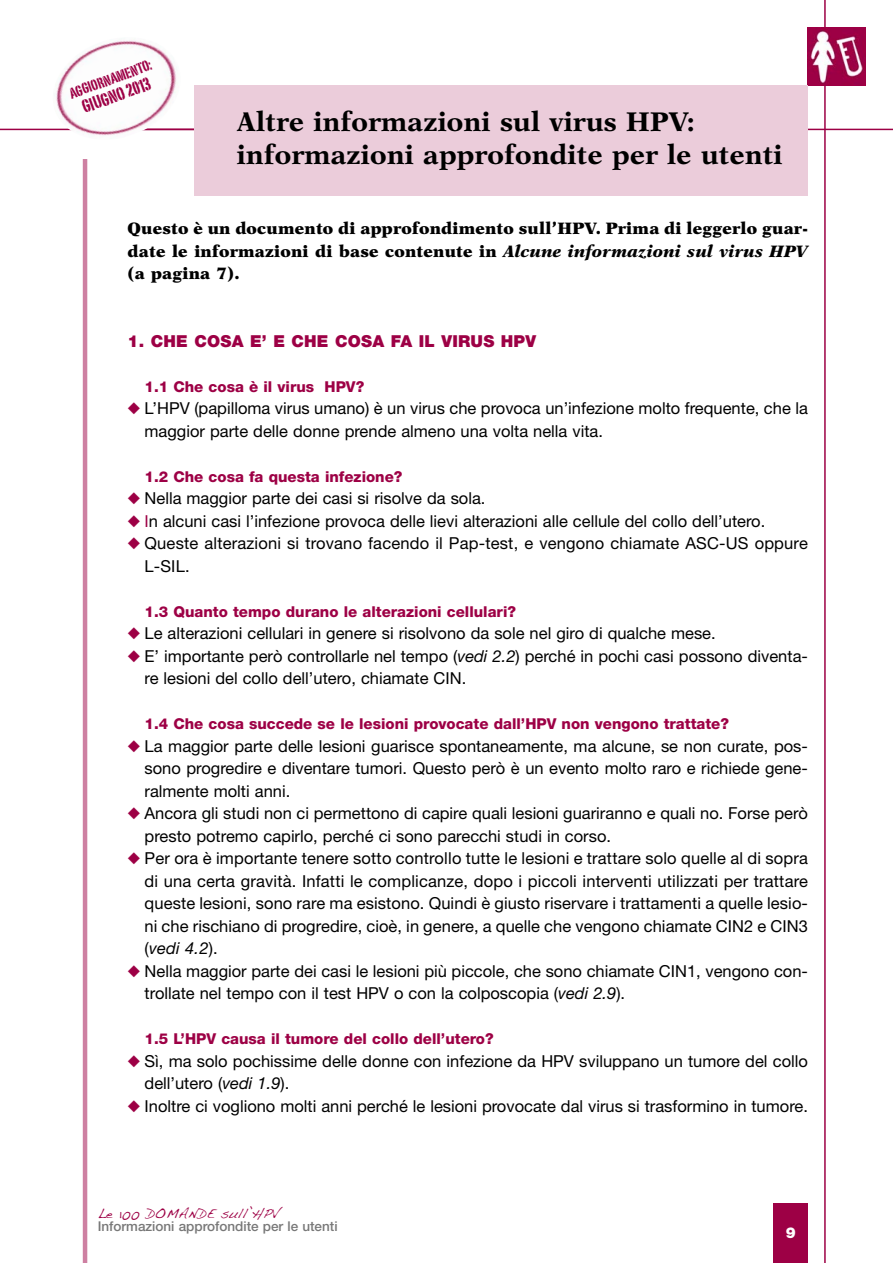
<style>
.page{position:relative;width:893px;height:1263px;background:#fff}
.page>*{position:absolute;margin:0;border:0;box-sizing:border-box;transform-origin:0 0}
.t1{font:700 27px/32.4px "New Aster";letter-spacing:.01em;color:#000}
.t2{font:18px "Portago ITCTT";color:#9d0045}
.t3{font:16.5px/22.5px "Helvetica Neue";color:#000}
.t4{font:900 16.5px/22.5px "New Aster";letter-spacing:.01em;color:#000;text-align:justify}
.t5{font:900 16.5px "Helvetica Neue";letter-spacing:.015em;color:#9d0045}
.t6{font:800 15px "Helvetica Neue";color:#9d0045}
.t7{font:15px "Portago ITCTT";color:#9d0045}
.t8{font:900 15px "Helvetica Neue";color:#fff}
.t9{font:500 13.5px "Helvetica Neue";color:#787878}
.t10{font:13.5px "Handwriting Dakota";color:#9d0045}
.s1{font-style:italic}
.s2{color:#9d0045}
</style>
<div class="page">
<hr style="left:824px;top:0;width:2px;height:1263px;background:#9d0045">
<hr style="left:85px;top:129px;width:808px;height:1px;background:#9d0045">
<hr style="left:83px;top:159px;width:4px;height:1104px;background:#ce80a2">
<div style="left:774px;top:1203px;width:34px;height:60px;background:#9d0045"></div>
<img style="left:808px;top:27px;width:57px;height:58px">
<hr style="left:0;top:129px;width:808px;height:1px;background:#9d0045">
<div style="left:194px;top:85px;width:614px;height:111px;background:#ebccda"></div>
<img style="left:46px;top:40px;width:141px;height:96px">
<p class="t7" style="left:67px;top:85px;width:88px;rotate:-20deg">AGGIORNAMENTO:</p>
<p class="t2" style="left:79px;top:97px;width:73px;rotate:-20deg">GIUGNO 2013</p>
<h1 class="t1" style="left:237px;top:108px;width:547px">Altre informazioni sul virus HPV: informazioni approfondite per le utenti</h1>
<p class="t4" style="left:128px;top:218px;width:682px">Questo è un documento di approfondimento sull’HPV. Prima di leggerlo guar&shy;date le informazioni di base contenute in <span class="s1">Alcune informazioni sul virus HPV </span>(a pagina 7).</p>
<p class="t5" style="left:128px;top:335px;width:410px">1. CHE COSA E’ E CHE COSA FA IL VIRUS HPV</p>
<p class="t6" style="left:145px;top:381px;width:221px">1.1 Che cosa è il virus HPV?</p>
<p class="t3" style="left:145px;top:398px;width:665px;text-indent:-17px"><span class="s2">◆</span> L’HPV (papilloma virus umano) è un virus che provoca un’infezione molto frequente, che la maggior parte delle donne prende almeno una volta nella vita.</p>
<p class="t6" style="left:145px;top:471px;width:259px">1.2 Che cosa fa questa infezione?</p>
<p class="t3" style="left:128px;top:488px;width:359px"><span class="s2">◆</span> Nella maggior parte dei casi si risolve da sola.</p>
<p class="t3" style="left:128px;top:511px;width:639px"><span class="s2">◆ I</span>n alcuni casi l’infezione provoca delle lievi alterazioni alle cellule del collo dell’utero.</p>
<p class="t3" style="left:144px;top:533px;width:665px;text-indent:-17px"><span class="s2">◆</span> Queste alterazioni si trovano facendo il Pap-test, e vengono chiamate ASC-US oppure<br>L-SIL.</p>
<p class="t6" style="left:145px;top:606px;width:373px">1.3 Quanto tempo durano le alterazioni cellulari?</p>
<p class="t3" style="left:128px;top:623px;width:590px"><span class="s2">◆</span> Le alterazioni cellulari in genere si risolvono da sole nel giro di qualche mese.</p>
<p class="t3" style="left:145px;top:646px;width:665px;text-indent:-17px"><span class="s2">◆</span> E’ importante però controllarle nel tempo (<span class="s1">vedi 2.2</span>) perché in pochi casi possono diventa&shy;re lesioni del collo dell’utero, chiamate CIN.</p>
<p class="t6" style="left:145px;top:718px;width:586px">1.4 Che cosa succede se le lesioni provocate dall’HPV non vengono trattate?</p>
<p class="t3" style="left:145px;top:736px;width:665px;text-align:justify;text-indent:-17px"><span class="s2">◆</span> La maggior parte delle lesioni guarisce spontaneamente, ma alcune, se non curate, pos&shy;sono progredire e diventare tumori. Questo però è un evento molto raro e richiede gene&shy;ralmente molti anni.</p>
<p class="t3" style="left:145px;top:804px;width:665px;text-indent:-17px"><span class="s2">◆</span> Ancora gli studi non ci permettono di capire quali lesioni guariranno e quali no. Forse però presto potremo capirlo, perché ci sono parecchi studi in corso.</p>
<p class="t3" style="left:145px;top:849px;width:665px;text-align:justify;text-indent:-17px"><span class="s2">◆</span> Per ora è importante tenere sotto controllo tutte le lesioni e trattare solo quelle al di sopra di una certa gravità. Infatti le complicanze, dopo i piccoli interventi utilizzati per trattare queste lesioni, sono rare ma esistono. Quindi è giusto riservare i trattamenti a quelle lesio&shy;ni che rischiano di progredire, cioè, in genere, a quelle che vengono chiamate CIN2 e CIN3 (<span class="s1">vedi 4.2</span>).</p>
<p class="t3" style="left:145px;top:961px;width:665px;text-indent:-17px"><span class="s2">◆</span> Nella maggior parte dei casi le lesioni più piccole, che sono chiamate CIN1, vengono con&shy;trollate nel tempo con il test HPV o con la colposcopia (<span class="s1">vedi 2.9</span>).</p>
<p class="t6" style="left:145px;top:1033px;width:351px">1.5 L’HPV causa il tumore del collo dell’utero?</p>
<p class="t3" style="left:145px;top:1051px;width:665px;text-indent:-17px"><span class="s2">◆</span> Sì, ma solo pochissime delle donne con infezione da HPV sviluppano un tumore del collo dell’utero (<span class="s1">vedi 1.9</span>).</p>
<p class="t3" style="left:128px;top:1096px;width:682px"><span class="s2">◆</span> Inoltre ci vogliono molti anni perché le lesioni provocate dal virus si trasformino in tumore.</p>
<p class="t10" style="left:98px;top:1205px;width:183px">Le 100 DOMANDE sull’HPV</p>
<p class="t9" style="left:98px;top:1222px;width:241px">Informazioni approfondite per le utenti</p>
<p class="t8" style="left:786px;top:1227px;width:12px">9</p>
</div>
